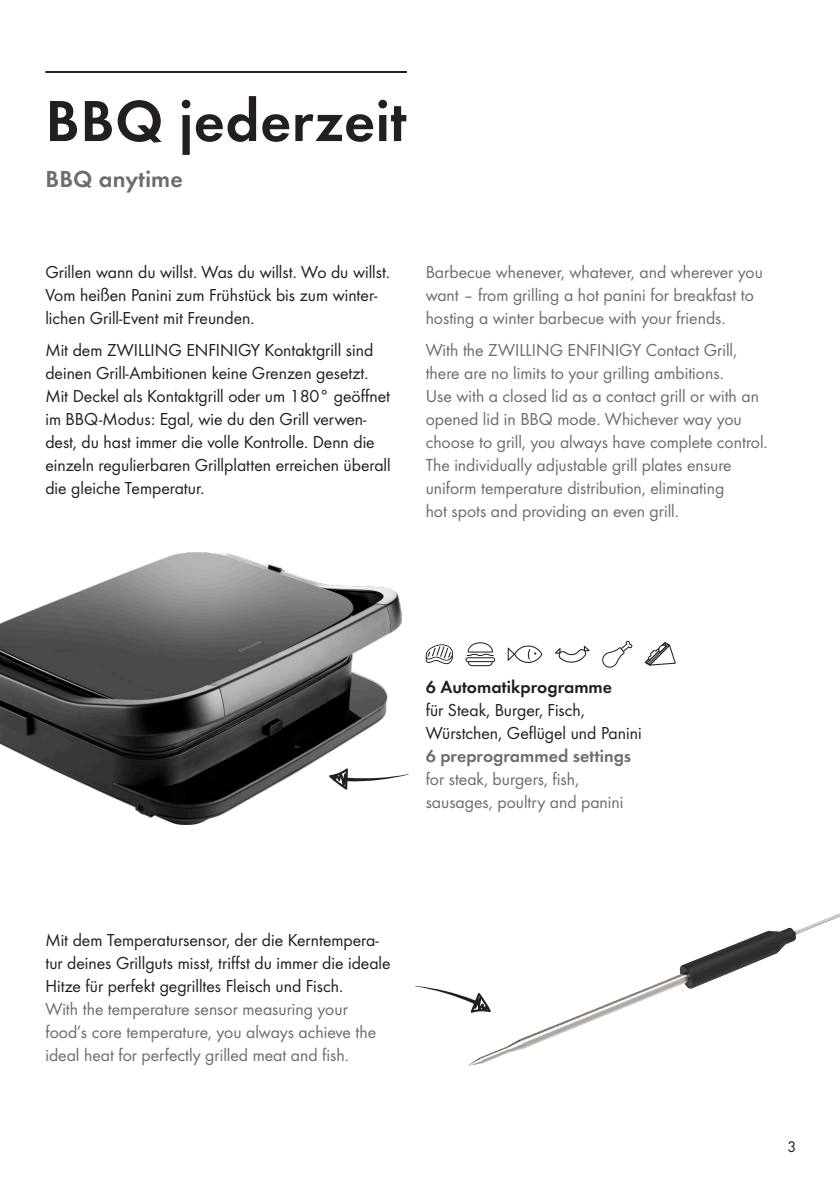
<style>
.page{position:relative;width:840px;height:1191px;background:#fff}
.page>*{position:absolute;margin:0;border:0;box-sizing:border-box;transform-origin:0 0}
.t1{font:60px "Futura Dem";letter-spacing:.01em;color:#231f20}
.t2{font:24px "Futura Dem";letter-spacing:.01em;color:#6c6d70}
.t3{font:18px/23px "Futura Boo";color:#6c6d70}
.t4{font:18px/23px "Futura Boo";color:#231f20}
.t5{font:18px "Futura Dem";color:#6c6d70}
.t6{font:18px "Futura Dem";color:#231f20}
.t7{font:16px "Futura Boo";color:#231f20}
</style>
<div class="page">
<hr style="left:45px;top:71px;width:361px;height:2px;background:#231f20">
<svg style="left:555px;top:646px;width:34px;height:16px"></svg>
<svg style="left:465px;top:642px;width:30px;height:24px"></svg>
<svg style="left:425px;top:644px;width:28px;height:20px"></svg>
<svg style="left:507px;top:645px;width:35px;height:18px"></svg>
<svg style="left:602px;top:641px;width:30px;height:26px"></svg>
<svg style="left:415px;top:986px;width:52px;height:15px"></svg>
<svg style="left:644px;top:642px;width:31px;height:23px"></svg>
<img style="left:0;top:553px;width:401px;height:272px">
<img style="left:467px;top:913px;width:372px;height:153px">
<h1 class="t1" style="left:45px;top:79px;width:362px">BBQ jederzeit</h1>
<h2 class="t2" style="left:45px;top:162px;width:139px">BBQ anytime</h2>
<p class="t4" style="left:45px;top:260px;width:346px">Grillen wann du willst. Was du willst. Wo du willst.<br>Vom heißen Panini zum Frühstück bis zum winter&shy;lichen Grill-Event mit Freunden.</p>
<p class="t4" style="left:45px;top:337px;width:346px">Mit dem ZWILLING ENFINIGY Kontaktgrill sind deinen Grill-Ambitionen keine Grenzen gesetzt.<br>Mit Deckel als Kontaktgrill oder um 180° geöffnet im BBQ-Modus: Egal, wie du den Grill verwen&shy;dest, du hast immer die volle Kontrolle. Denn die einzeln regulierbaren Grillplatten erreichen überall die gleiche Temperatur.</p>
<p class="t3" style="left:425px;top:260px;width:338px">Barbecue whenever, whatever, and wherever you want – from grilling a hot panini for breakfast to hosting a winter barbecue with your friends.</p>
<p class="t3" style="left:425px;top:337px;width:343px">With the ZWILLING ENFINIGY Contact Grill, there are no limits to your grilling ambitions.<br>Use with a closed lid as a contact grill or with an opened lid in BBQ mode. Whichever way you choose to grill, you always have complete control.<br>The individually adjustable grill plates ensure uniform temperature distribution, eliminating<br>hot spots and providing an even grill.</p>
<p class="t6" style="left:425px;top:674px;width:188px">6 Automatikprogramme</p>
<p class="t4" style="left:425px;top:698px;width:217px">für Steak, Burger, Fisch,<br>Würstchen, Geflügel und Panini</p>
<p class="t5" style="left:425px;top:744px;width:207px">6 preprogrammed settings</p>
<p class="t3" style="left:425px;top:767px;width:199px">for steak, burgers, fish, sausages, poultry and panini</p>
<p class="t4" style="left:45px;top:928px;width:346px">Mit dem Temperatursensor, der die Kerntempera&shy;tur deines Grillguts misst, triffst du immer die ideale<br>Hitze für perfekt gegrilltes Fleisch und Fisch.</p>
<p class="t3" style="left:45px;top:997px;width:332px">With the temperature sensor measuring your food’s core temperature, you always achieve the ideal heat for perfectly grilled meat and fish.</p>
<p class="t7" style="left:787px;top:1135px;width:10px">3</p>
</div>
